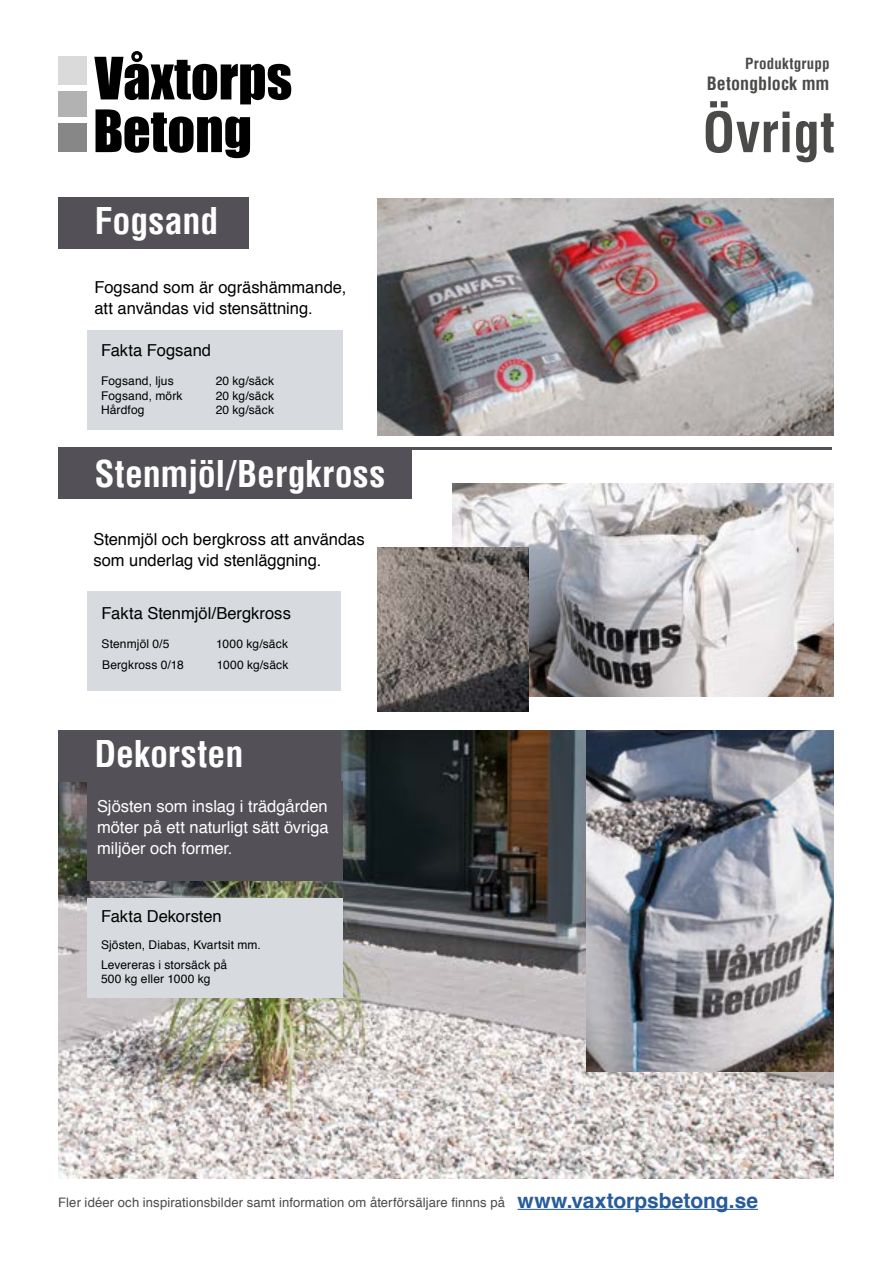
<style>
.page{position:relative;width:893px;height:1263px;background:#fff}
.page>*{position:absolute;margin:0;border:0;box-sizing:border-box;transform-origin:0 0}
.t1{font:700 condensed 54px "Helvetica";letter-spacing:.01em;color:#4a4a49}
.t2{font:700 condensed 36px "Helvetica";color:#fff}
.t3{font:700 condensed 18px "Helvetica";color:#4a4a49}
.t4{font:16.5px/21px "Helvetica";color:#000}
.t5{font:16.5px/21px "Helvetica";color:#fff;text-align:justify}
.t6{font:700 condensed 15px "Helvetica";letter-spacing:.01em;color:#4a4a49}
.t7{font:13.05px "Helvetica";letter-spacing:.01em;color:#4a4a49}
.t8{font:12px/20.4px "Helvetica";letter-spacing:.01em;color:#000}
.s1{font-weight:700;font-size:21px;color:#275b9b}
</style>
<div class="page">
<div style="left:58px;top:56px;width:29px;height:29px;background:#dadada"></div>
<div style="left:58px;top:91px;width:29px;height:26px;background:#b2b2b2"></div>
<div style="left:58px;top:123px;width:29px;height:29px;background:#878787"></div>
<svg style="left:94px;top:51px;width:197px;height:107px"></svg>
<hr style="left:517px;top:1209px;width:241px;height:1px;background:#275b9b">
<img style="left:58px;top:730px;width:776px;height:449px">
<svg style="left:412px;top:448px;width:420px;height:2px"></svg>
<div style="left:58px;top:198px;width:191px;height:51px;background:#535157"></div>
<div style="left:87px;top:330px;width:255px;height:99px;background:#d7dade"></div>
<div style="left:58px;top:448px;width:354px;height:51px;background:#535157"></div>
<div style="left:58px;top:730px;width:283px;height:51px;background:#535157"></div>
<div style="left:87px;top:591px;width:254px;height:99px;background:#d7dade"></div>
<div style="left:87px;top:898px;width:255px;height:99px;background:#d7dade"></div>
<div style="left:87px;top:781px;width:255px;height:99px;background:#535157"></div>
<img style="left:453px;top:484px;width:381px;height:213px">
<img style="left:377px;top:547px;width:152px;height:164px">
<img style="left:377px;top:198px;width:457px;height:238px">
<img style="left:586px;top:730px;width:248px;height:341px">
<p class="t6" style="left:745px;top:53px;width:86px">Produktgrupp</p>
<h3 class="t3" style="left:707px;top:72px;width:124px">Betongblock mm</h3>
<h2 class="t2" style="left:94px;top:198px;width:125px">Fogsand</h2>
<h3 class="t4" style="left:94px;top:278px;width:253px">Fogsand som är ogräshämmande, att användas vid stensättning.</h3>
<h3 class="t4" style="left:101px;top:341px;width:112px">Fakta Fogsand</h3>
<p class="t8" style="left:101px;top:371px;width:74px">Fogsand, ljus</p>
<p class="t8" style="left:216px;top:371px;width:60px">20 kg/säck</p>
<p class="t8" style="left:101px;top:385px;width:83px">Fogsand, mörk</p>
<p class="t8" style="left:216px;top:385px;width:60px">20 kg/säck</p>
<p class="t8" style="left:101px;top:400px;width:45px">Hårdfog</p>
<p class="t8" style="left:216px;top:400px;width:60px">20 kg/säck</p>
<h2 class="t2" style="left:94px;top:450px;width:292px">Stenmjöl/Bergkross</h2>
<h3 class="t4" style="left:93px;top:529px;width:273px">Stenmjöl och bergkross att användas som underlag vid stenläggning.</h3>
<h3 class="t4" style="left:102px;top:603px;width:191px">Fakta Stenmjöl/Bergkross</h3>
<p class="t8" style="left:102px;top:654px;width:83px">Bergkross 0/18</p>
<p class="t8" style="left:217px;top:654px;width:73px">1000 kg/säck</p>
<p class="t8" style="left:102px;top:634px;width:69px">Stenmjöl 0/5</p>
<p class="t8" style="left:216px;top:634px;width:73px">1000 kg/säck</p>
<h2 class="t2" style="left:94px;top:730px;width:150px">Dekorsten</h2>
<h3 class="t5" style="left:97px;top:796px;width:233px">Sjösten som inslag i trädgården möter på ett naturligt sätt övriga miljöer och former.</h3>
<h3 class="t4" style="left:101px;top:906px;width:122px">Fakta Dekorsten</h3>
<p class="t8" style="left:101px;top:934px;width:161px">Sjösten, Diabas, Kvartsit mm.<br>Levereras i storsäck på</p>
<p class="t8" style="left:101px;top:969px;width:111px">500 kg eller 1000 kg</p>
<h1 class="t1" style="left:702px;top:97px;width:134px">Övrigt</h1>
<p class="t7" style="left:58px;top:1192px;width:701px">Fler idéer och inspirationsbilder samt information om återförsäljare finnns på <span class="s1">www.vaxtorpsbetong.se</span></p>
</div>
